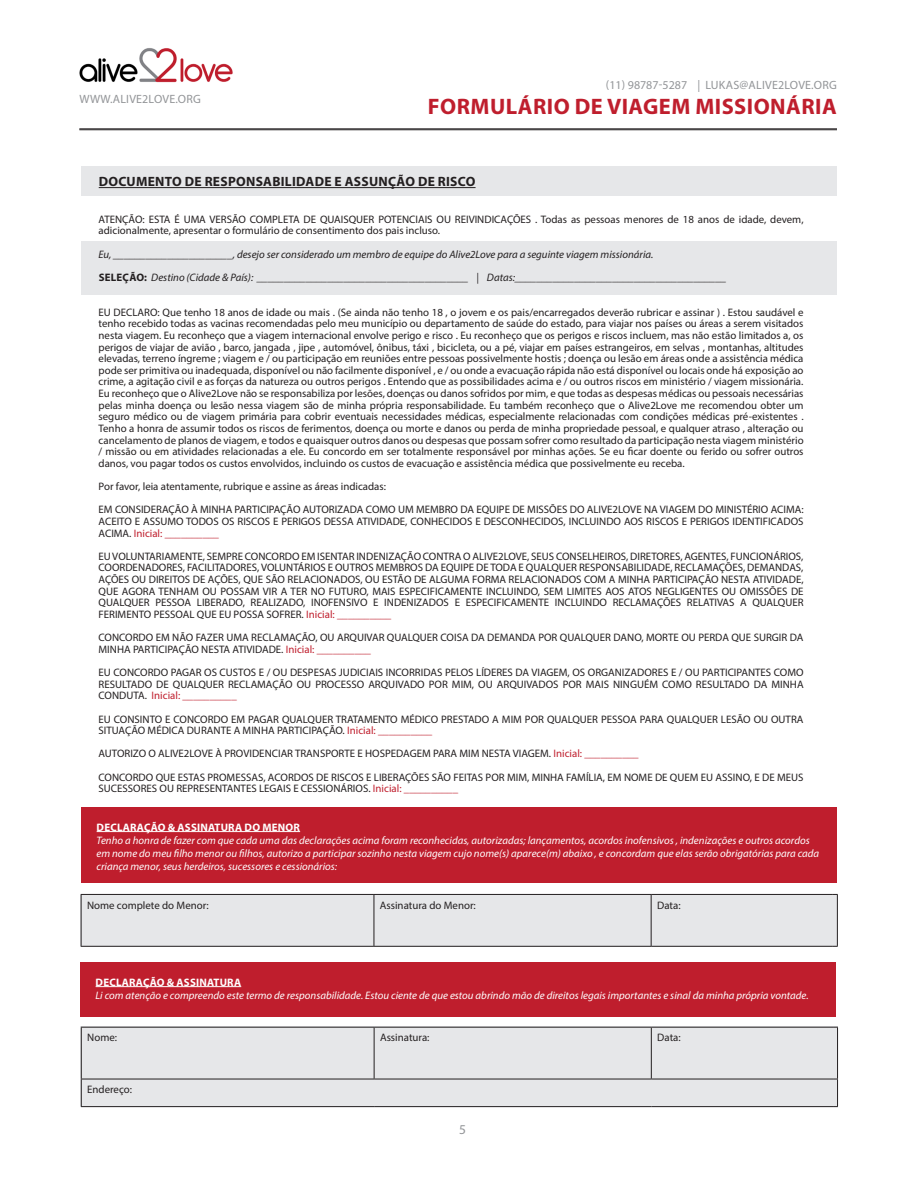
<style>
.page{position:relative;width:918px;height:1188px;background:#fff}
.page>*{position:absolute;margin:0;border:0;box-sizing:border-box;transform-origin:0 0}
.t1{font:700 22.5px "Myriad Pro";letter-spacing:.02em;color:#bf1e2d}
.t2{font:700 13.5px "Myriad Pro";letter-spacing:.02em;color:#231f20}
.t3{font:13.5px "Myriad Pro";color:#939598}
.t4{font:12px "Myriad Pro";letter-spacing:.02em;color:#939598}
.t5{font:10.8px/11.7px "Myriad Pro";color:#231f20}
.t6{font:italic 10.8px/13px "Myriad Pro";color:#fff}
.t7{font:italic 10.8px "Myriad Pro";color:#231f20}
.t8{font:700 10.8px "Myriad Pro";letter-spacing:.02em;color:#fff}
.s1{font-weight:700;font-style:normal}
.s2{color:#bf1e2d}
</style>
<div class="page">
<img style="left:79px;top:48px;width:154px;height:35px">
<hr style="left:79px;top:128px;width:758px;height:1px;background:#231f20">
<hr style="left:79px;top:130px;width:758px;height:1px;background:#231f20">
<div style="left:81px;top:241px;width:756px;height:54px;background:#e6e7e9"></div>
<div style="left:81px;top:167px;width:756px;height:29px;background:#e6e7e9"></div>
<hr style="left:99px;top:187px;width:377px;height:1px;background:#231f20">
<div style="left:82px;top:807px;width:755px;height:76px;background:#bf1e2d"></div>
<hr style="left:97px;top:831px;width:203px;height:1px;background:#fff">
<div style="left:81px;top:894px;width:756px;height:53px;background:#e6e7e9"></div>
<hr style="left:81px;top:946px;width:293px;height:1px;background:#231f20">
<hr style="left:374px;top:946px;width:277px;height:1px;background:#231f20">
<hr style="left:651px;top:946px;width:182px;height:1px;background:#231f20">
<hr style="left:81px;top:894px;width:293px;height:1px;background:#231f20">
<hr style="left:81px;top:895px;width:1px;height:51px;background:#231f20">
<hr style="left:374px;top:894px;width:277px;height:1px;background:#231f20">
<hr style="left:374px;top:895px;width:1px;height:51px;background:#231f20">
<hr style="left:651px;top:894px;width:182px;height:1px;background:#231f20">
<hr style="left:651px;top:895px;width:1px;height:51px;background:#231f20">
<hr style="left:837px;top:895px;width:1px;height:51px;background:#231f20">
<div style="left:81px;top:962px;width:755px;height:55px;background:#bf1e2d"></div>
<hr style="left:96px;top:986px;width:145px;height:1px;background:#fff">
<div style="left:81px;top:1027px;width:757px;height:80px;background:#e6e7e9"></div>
<hr style="left:81px;top:1079px;width:293px;height:1px;background:#231f20">
<hr style="left:374px;top:1079px;width:277px;height:1px;background:#231f20">
<hr style="left:651px;top:1079px;width:182px;height:1px;background:#231f20">
<hr style="left:81px;top:1106px;width:293px;height:1px;background:#231f20">
<hr style="left:374px;top:1106px;width:277px;height:1px;background:#231f20">
<hr style="left:651px;top:1106px;width:182px;height:1px;background:#231f20">
<hr style="left:81px;top:1027px;width:293px;height:1px;background:#231f20">
<hr style="left:81px;top:1028px;width:1px;height:51px;background:#231f20">
<hr style="left:374px;top:1027px;width:277px;height:1px;background:#231f20">
<hr style="left:374px;top:1028px;width:1px;height:51px;background:#231f20">
<hr style="left:651px;top:1027px;width:182px;height:1px;background:#231f20">
<hr style="left:651px;top:1028px;width:1px;height:51px;background:#231f20">
<hr style="left:837px;top:1028px;width:1px;height:51px;background:#231f20">
<svg style="left:81px;top:1079px;width:1px;height:27px"></svg>
<svg style="left:833px;top:1079px;width:5px;height:28px"></svg>
<p class="t4" style="left:79px;top:92px;width:123px">WWW.ALIVE2LOVE.ORG</p>
<p class="t4" style="left:606px;top:77px;width:233px">(11) 98787-5287 | LUKAS@ALIVE2LOVE.ORG</p>
<h1 class="t1" style="left:428px;top:92px;width:410px">FORMULÁRIO DE VIAGEM MISSIONÁRIA</h1>
<p class="t2" style="left:99px;top:173px;width:378px">DOCUMENTO DE RESPONSABILIDADE E ASSUNÇÃO DE RISCO</p>
<p class="t5" style="left:99px;top:213px;width:707px">ATENÇÃO: ESTA É UMA VERSÃO COMPLETA DE QUAISQUER POTENCIAIS OU REIVINDICAÇÕES . Todas as pessoas menores de 18 anos de idade, devem, adicionalmente, apresentar o formulário de consentimento dos pais incluso.</p>
<p class="t7" style="left:99px;top:247px;width:556px">Eu, ______________________, desejo ser considerado um membro de equipe do Alive2Love para a seguinte viagem missionária.</p>
<p class="t7" style="left:99px;top:271px;width:629px"><span class="s1">SELEÇÃO:</span> Destino (Cidade &amp; País): _______________________________________ | Datas:_______________________________________</p>
<p class="t5" style="left:99px;top:306px;width:707px;text-align:justify">EU DECLARO: Que tenho 18 anos de idade ou mais . (Se ainda não tenho 18 , o jovem e os pais/encarregados deverão rubricar e assinar ) . Estou saudável e tenho recebido todas as vacinas recomendadas pelo meu município ou departamento de saúde do estado, para viajar nos países ou áreas a serem visitados nesta viagem. Eu reconheço que a viagem internacional envolve perigo e risco . Eu reconheço que os perigos e riscos incluem, mas não estão limitados a, os perigos de viajar de avião , barco, jangada , jipe , automóvel, ônibus, táxi , bicicleta, ou a pé, viajar em países estrangeiros, em selvas , montanhas, altitudes elevadas, terreno íngreme ; viagem e / ou participação em reuniões entre pessoas possivelmente hostis ; doença ou lesão em áreas onde a assistência médica pode ser primitiva ou inadequada, disponível ou não facilmente disponível , e / ou onde a evacuação rápida não está disponível ou locais onde há exposição ao crime, a agitação civil e as forças da natureza ou outros perigos . Entendo que as possibilidades acima e / ou outros riscos em ministério / viagem missionária.<br>Eu reconheço que o Alive2Love não se responsabiliza por lesões, doenças ou danos sofridos por mim, e que todas as despesas médicas ou pessoais necessárias pelas minha doença ou lesão nessa viagem são de minha própria responsabilidade. Eu também reconheço que o Alive2Love me recomendou obter um seguro médico ou de viagem primária para cobrir eventuais necessidades médicas, especialmente relacionadas com condições médicas pré-existentes .<br>Tenho a honra de assumir todos os riscos de ferimentos, doença ou morte e danos ou perda de minha propriedade pessoal, e qualquer atraso , alteração ou cancelamento de planos de viagem, e todos e quaisquer outros danos ou despesas que possam sofrer como resultado da participação nesta viagem ministério / missão ou em atividades relacionadas a ele. Eu concordo em ser totalmente responsável por minhas ações. Se eu ficar doente ou ferido ou sofrer outros danos, vou pagar todos os custos envolvidos, incluindo os custos de evacuação e assistência médica que possivelmente eu receba.</p>
<p class="t5" style="left:99px;top:480px;width:289px">Por favor, leia atentamente, rubrique e assine as áreas indicadas:</p>
<p class="t5" style="left:99px;top:504px;width:707px;text-align:justify">EM CONSIDERAÇÃO À MINHA PARTICIPAÇÃO AUTORIZADA COMO UM MEMBRO DA EQUIPE DE MISSÕES DO ALIVE2LOVE NA VIAGEM DO MINISTÉRIO ACIMA:<br>ACEITO E ASSUMO TODOS OS RISCOS E PERIGOS DESSA ATIVIDADE, CONHECIDOS E DESCONHECIDOS, INCLUINDO AOS RISCOS E PERIGOS IDENTIFICADOS ACIMA. <span class="s2">Inicial: __________</span></p>
<p class="t5" style="left:99px;top:550px;width:707px;text-align:justify">EU VOLUNTARIAMENTE, SEMPRE CONCORDO EM ISENTAR INDENIZAÇÃO CONTRA O ALIVE2LOVE, SEUS CONSELHEIROS, DIRETORES, AGENTES, FUNCIONÁRIOS, COORDENADORES, FACILITADORES, VOLUNTÁRIOS E OUTROS MEMBROS DA EQUIPE DE TODA E QUALQUER RESPONSABILIDADE, RECLAMAÇÕES, DEMANDAS, AÇÕES OU DIREITOS DE AÇÕES, QUE SÃO RELACIONADOS, OU ESTÃO DE ALGUMA FORMA RELACIONADOS COM A MINHA PARTICIPAÇÃO NESTA ATIVIDADE, QUE AGORA TENHAM OU POSSAM VIR A TER NO FUTURO, MAIS ESPECIFICAMENTE INCLUINDO, SEM LIMITES AOS ATOS NEGLIGENTES OU OMISSÕES DE QUALQUER PESSOA LIBERADO, REALIZADO, INOFENSIVO E INDENIZADOS E ESPECIFICAMENTE INCLUINDO RECLAMAÇÕES RELATIVAS A QUALQUER FERIMENTO PESSOAL QUE EU POSSA SOFRER. <span class="s2">Inicial: __________</span></p>
<p class="t5" style="left:99px;top:632px;width:706px">CONCORDO EM NÃO FAZER UMA RECLAMAÇÃO, OU ARQUIVAR QUALQUER COISA DA DEMANDA POR QUALQUER DANO, MORTE OU PERDA QUE SURGIR DA<br>MINHA PARTICIPAÇÃO NESTA ATIVIDADE. <span class="s2">Inicial: __________</span></p>
<p class="t5" style="left:99px;top:666px;width:707px;text-align:justify">EU CONCORDO PAGAR OS CUSTOS E / OU DESPESAS JUDICIAIS INCORRIDAS PELOS LÍDERES DA VIAGEM, OS ORGANIZADORES E / OU PARTICIPANTES COMO RESULTADO DE QUALQUER RECLAMAÇÃO OU PROCESSO ARQUIVADO POR MIM, OU ARQUIVADOS POR MAIS NINGUÉM COMO RESULTADO DA MINHA CONDUTA. <span class="s2">Inicial: __________</span></p>
<p class="t5" style="left:99px;top:713px;width:706px">EU CONSINTO E CONCORDO EM PAGAR QUALQUER TRATAMENTO MÉDICO PRESTADO A MIM POR QUALQUER PESSOA PARA QUALQUER LESÃO OU OUTRA<br>SITUAÇÃO MÉDICA DURANTE A MINHA PARTICIPAÇÃO. <span class="s2">Inicial: __________</span></p>
<p class="t5" style="left:99px;top:748px;width:542px">AUTORIZO O ALIVE2LOVE À PROVIDENCIAR TRANSPORTE E HOSPEDAGEM PARA MIM NESTA VIAGEM. <span class="s2">Inicial: __________</span></p>
<p class="t5" style="left:99px;top:771px;width:706px">CONCORDO QUE ESTAS PROMESSAS, ACORDOS DE RISCOS E LIBERAÇÕES SÃO FEITAS POR MIM, MINHA FAMÍLIA, EM NOME DE QUEM EU ASSINO, E DE MEUS<br>SUCESSORES OU REPRESENTANTES LEGAIS E CESSIONÁRIOS. <span class="s2">Inicial: __________</span></p>
<p class="t8" style="left:97px;top:820px;width:205px">DECLARAÇÃO &amp; ASSINATURA DO MENOR</p>
<p class="t6" style="left:97px;top:833px;width:724px">Tenho a honra de fazer com que cada uma das declarações acima foram reconhecidas, autorizadas; lançamentos, acordos inofensivos , indenizações e outros acordos em nome do meu filho menor ou filhos, autorizo a participar sozinho nesta viagem cujo nome(s) aparece(m) abaixo , e concordam que elas serão obrigatórias para cada criança menor, seus herdeiros, sucessores e cessionários:</p>
<p class="t5" style="left:87px;top:899px;width:123px">Nome complete do Menor:</p>
<p class="t5" style="left:380px;top:899px;width:97px">Assinatura do Menor:</p>
<p class="t5" style="left:657px;top:899px;width:25px">Data:</p>
<p class="t8" style="left:96px;top:975px;width:147px">DECLARAÇÃO &amp; ASSINATURA</p>
<p class="t6" style="left:96px;top:988px;width:715px">Li com atenção e compreendo este termo de responsabilidade. Estou ciente de que estou abrindo mão de direitos legais importantes e sinal da minha própria vontade.</p>
<p class="t5" style="left:87px;top:1032px;width:31px">Nome:</p>
<p class="t5" style="left:380px;top:1032px;width:51px">Assinatura:</p>
<p class="t5" style="left:657px;top:1032px;width:25px">Data:</p>
<p class="t5" style="left:87px;top:1084px;width:46px">Endereço:</p>
<p class="t3" style="left:459px;top:1121px;width:8px">5</p>
</div>
